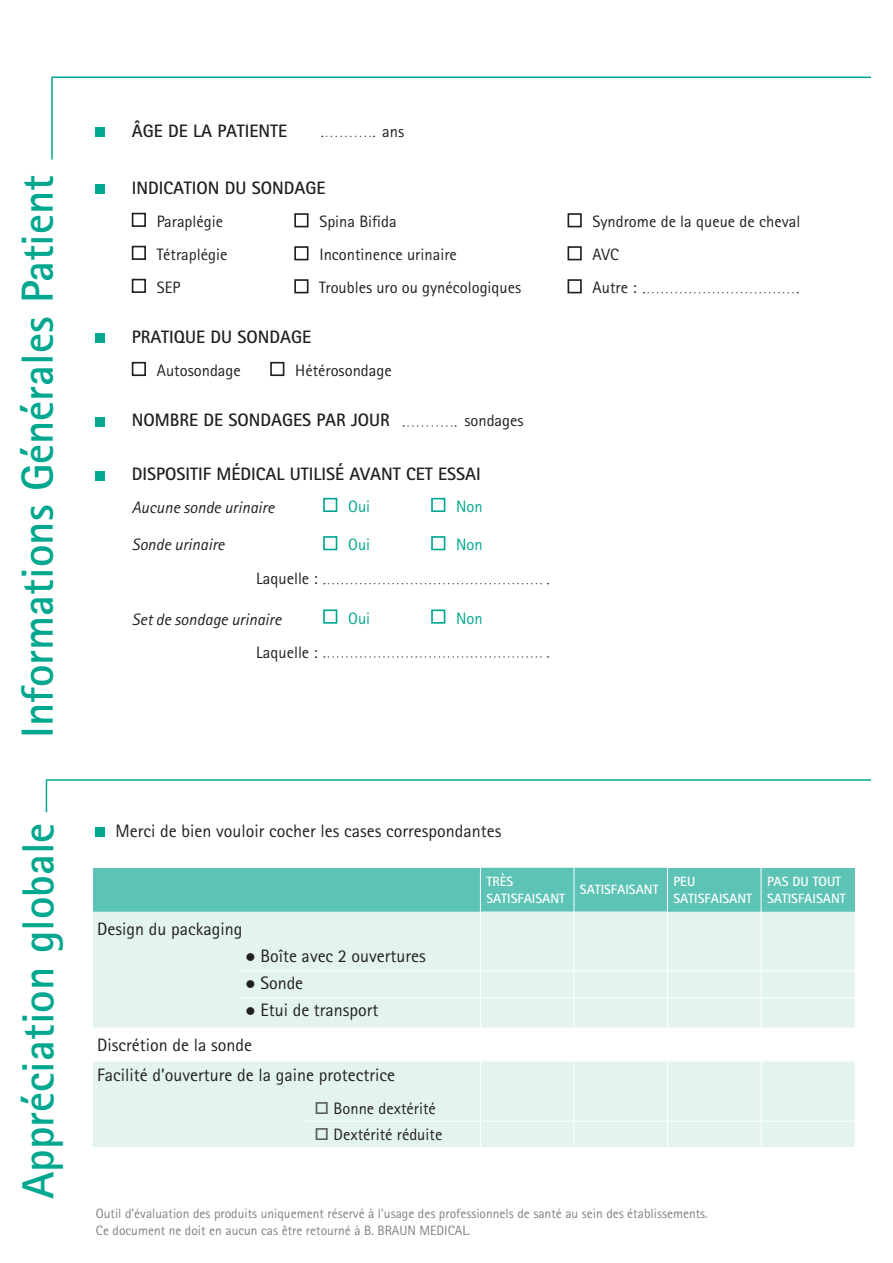
<style>
.page{position:relative;width:893px;height:1263px;background:#fff}
.page>*{position:absolute;margin:0;border:0;box-sizing:border-box;transform-origin:0 0}
.t1{font:700 45px "Rotis Sans Serif Pro";color:#00a78f}
.t2{font:18px/34.3px "Rotis Sans Serif Pro";color:#231f20}
.t3{font:700 18px "Rotis Sans Serif Pro";color:#231f20}
.t4{font:16.5px/33px "Rotis Sans Serif Pro";color:#231f20}
.t5{font:italic 16.5px "Rotis Sans Serif Pro";color:#231f20}
.t6{font:16.5px "Rotis Sans Serif Pro";color:#00a78f}
.t7{font:13.5px/16.2px "Rotis Sans Serif Pro";color:#808285}
.t8{font:700 13.5px/16.2px "Rotis Sans Serif Pro";color:#fff}
.s1{color:#57585a}
</style>
<div class="page">
<div style="left:96px;top:127px;width:9px;height:10px;background:#00a78f"></div>
<div style="left:96px;top:185px;width:9px;height:9px;background:#00a78f"></div>
<div style="left:132px;top:213px;width:14px;height:14px;border:2px solid #231f20"></div>
<div style="left:132px;top:246px;width:14px;height:14px;border:2px solid #231f20"></div>
<div style="left:132px;top:279px;width:14px;height:14px;border:2px solid #231f20"></div>
<div style="left:96px;top:334px;width:9px;height:9px;background:#00a78f"></div>
<div style="left:132px;top:362px;width:14px;height:14px;border:2px solid #231f20"></div>
<div style="left:270px;top:362px;width:14px;height:14px;border:2px solid #231f20"></div>
<div style="left:96px;top:417px;width:9px;height:9px;background:#00a78f"></div>
<div style="left:96px;top:471px;width:9px;height:9px;background:#00a78f"></div>
<hr style="left:51px;top:78px;width:2px;height:81px;background:#00a78f">
<hr style="left:52px;top:77px;width:819px;height:1px;background:#00a78f">
<svg style="left:322px;top:136px;width:52px;height:1px"></svg>
<div style="left:294px;top:213px;width:14px;height:14px;border:2px solid #231f20"></div>
<div style="left:294px;top:246px;width:14px;height:14px;border:2px solid #231f20"></div>
<div style="left:294px;top:279px;width:14px;height:14px;border:2px solid #231f20"></div>
<div style="left:567px;top:213px;width:15px;height:14px;border:2px solid #231f20"></div>
<div style="left:567px;top:246px;width:15px;height:14px;border:2px solid #231f20"></div>
<div style="left:567px;top:279px;width:15px;height:14px;border:2px solid #231f20"></div>
<svg style="left:403px;top:425px;width:53px;height:2px"></svg>
<div style="left:323px;top:498px;width:14px;height:14px;border:2px solid #00a78f"></div>
<div style="left:431px;top:498px;width:14px;height:14px;border:2px solid #00a78f"></div>
<div style="left:323px;top:536px;width:14px;height:14px;border:2px solid #00a78f"></div>
<div style="left:431px;top:536px;width:14px;height:14px;border:2px solid #00a78f"></div>
<div style="left:323px;top:609px;width:14px;height:15px;border:2px solid #00a78f"></div>
<div style="left:431px;top:609px;width:14px;height:15px;border:2px solid #00a78f"></div>
<svg style="left:324px;top:583px;width:224px;height:1px"></svg>
<svg style="left:324px;top:656px;width:224px;height:2px"></svg>
<div style="left:96px;top:828px;width:9px;height:9px;background:#00a78f"></div>
<hr style="left:46px;top:780px;width:1px;height:32px;background:#00a78f">
<hr style="left:46px;top:779px;width:825px;height:2px;background:#00a78f">
<div style="left:93px;top:868px;width:387px;height:44px;background:#5cc3b5"></div>
<div style="left:481px;top:868px;width:186px;height:44px;background:#5cc3b5"></div>
<div style="left:667px;top:868px;width:94px;height:44px;background:#5cc3b5"></div>
<div style="left:761px;top:868px;width:94px;height:44px;background:#5cc3b5"></div>
<svg style="left:93px;top:912px;width:762px;height:235px;fill:#e3f3f0"></svg>
<hr style="left:574px;top:868px;width:1px;height:44px;background:#fff">
<hr style="left:667px;top:868px;width:1px;height:44px;background:#fff">
<hr style="left:761px;top:868px;width:1px;height:44px;background:#fff">
<hr style="left:480px;top:912px;width:1px;height:115px;background:#fff">
<hr style="left:574px;top:912px;width:1px;height:115px;background:#fff">
<hr style="left:667px;top:912px;width:1px;height:115px;background:#fff">
<hr style="left:761px;top:912px;width:1px;height:115px;background:#fff">
<hr style="left:480px;top:1027px;width:1px;height:34px;background:#fff">
<hr style="left:574px;top:1027px;width:1px;height:34px;background:#fff">
<hr style="left:667px;top:1027px;width:1px;height:34px;background:#fff">
<hr style="left:761px;top:1027px;width:1px;height:34px;background:#fff">
<hr style="left:480px;top:1061px;width:1px;height:86px;background:#fff">
<hr style="left:574px;top:1061px;width:1px;height:86px;background:#fff">
<hr style="left:667px;top:1061px;width:1px;height:86px;background:#fff">
<hr style="left:761px;top:1061px;width:1px;height:86px;background:#fff">
<hr style="left:306px;top:1121px;width:560px;height:1px;background:#fff">
<hr style="left:239px;top:970px;width:619px;height:1px;background:#fff">
<hr style="left:239px;top:998px;width:619px;height:1px;background:#fff">
<svg style="left:644px;top:292px;width:154px;height:1px"></svg>
<h1 class="t1" style="left:9px;top:738px;width:565px;rotate:-90deg">Informations Générales Patient</h1>
<p class="t3" style="left:132px;top:119px;width:157px">ÂGE DE LA PATIENTE</p>
<p class="t4" style="left:382px;top:115px;width:23px">ans</p>
<p class="t3" style="left:132px;top:176px;width:195px">INDICATION DU SONDAGE</p>
<p class="t4" style="left:157px;top:205px;width:72px">Paraplégie<br>Tétraplégie<br>SEP</p>
<p class="t3" style="left:132px;top:326px;width:181px">PRATIQUE DU SONDAGE</p>
<p class="t4" style="left:157px;top:354px;width:85px">Autosondage</p>
<p class="t4" style="left:295px;top:354px;width:98px">Hétérosondage</p>
<p class="t3" style="left:132px;top:409px;width:259px">NOMBRE DE SONDAGES PAR JOUR</p>
<p class="t4" style="left:464px;top:404px;width:61px">sondages</p>
<p class="t3" style="left:132px;top:463px;width:350px">DISPOSITIF MÉDICAL UTILISÉ AVANT CET ESSAI</p>
<p class="t5" style="left:132px;top:498px;width:144px">Aucune sonde urinaire</p>
<p class="t5" style="left:132px;top:535px;width:94px">Sonde urinaire</p>
<p class="t4" style="left:319px;top:205px;width:204px">Spina Bifida<br>Incontinence urinaire<br>Troubles uro ou gynécologiques</p>
<p class="t4" style="left:593px;top:205px;width:209px">Syndrome de la queue de cheval<br>AVC<br>Autre :</p>
<p class="t6" style="left:348px;top:497px;width:24px">Oui</p>
<p class="t6" style="left:456px;top:497px;width:28px">Non</p>
<p class="t6" style="left:348px;top:535px;width:24px">Oui</p>
<p class="t6" style="left:456px;top:535px;width:28px">Non</p>
<p class="t4" style="left:256px;top:562px;width:63px">Laquelle :</p>
<p class="t5" style="left:132px;top:610px;width:151px">Set de sondage urinaire</p>
<p class="t4" style="left:256px;top:636px;width:63px">Laquelle :</p>
<p class="t6" style="left:348px;top:608px;width:24px">Oui</p>
<p class="t6" style="left:456px;top:608px;width:28px">Non</p>
<h1 class="t1" style="left:10px;top:1199px;width:378px;rotate:-90deg">Appréciation globale</h1>
<p class="t2" style="left:116px;top:814px;width:387px">Merci de bien vouloir cocher les cases correspondantes</p>
<p class="t2" style="left:97px;top:912px;width:147px">Design du packaging</p>
<p class="t2" style="left:246px;top:939px;width:182px">● Boîte avec 2 ouvertures</p>
<p class="t2" style="left:246px;top:966px;width:59px">● Sonde</p>
<p class="t2" style="left:97px;top:993px;width:283px;text-indent:149px">● Etui de transport<br>Discrétion de la sonde</p>
<p class="t2" style="left:97px;top:1058px;width:299px">Facilité d’ouverture de la gaine protectrice</p>
<p class="t4" style="left:315px;top:1092px;width:123px"><span class="s1">□</span> Bonne dextérité</p>
<p class="t4" style="left:315px;top:1118px;width:129px"><span class="s1">□</span> Dextérité réduite</p>
<p class="t8" style="left:486px;top:873px;width:80px">TRÈS<br>SATISFAISANT</p>
<p class="t8" style="left:580px;top:882px;width:80px">SATISFAISANT</p>
<p class="t8" style="left:673px;top:873px;width:80px">PEU<br>SATISFAISANT</p>
<p class="t8" style="left:767px;top:873px;width:80px">PAS DU TOUT<br>SATISFAISANT</p>
<p class="t7" style="left:96px;top:1206px;width:614px">Outil d’évaluation des produits uniquement réservé à l’usage des professionnels de santé au sein des établissements.<br>Ce document ne doit en aucun cas être retourné à B. BRAUN MEDICAL.</p>
</div>
